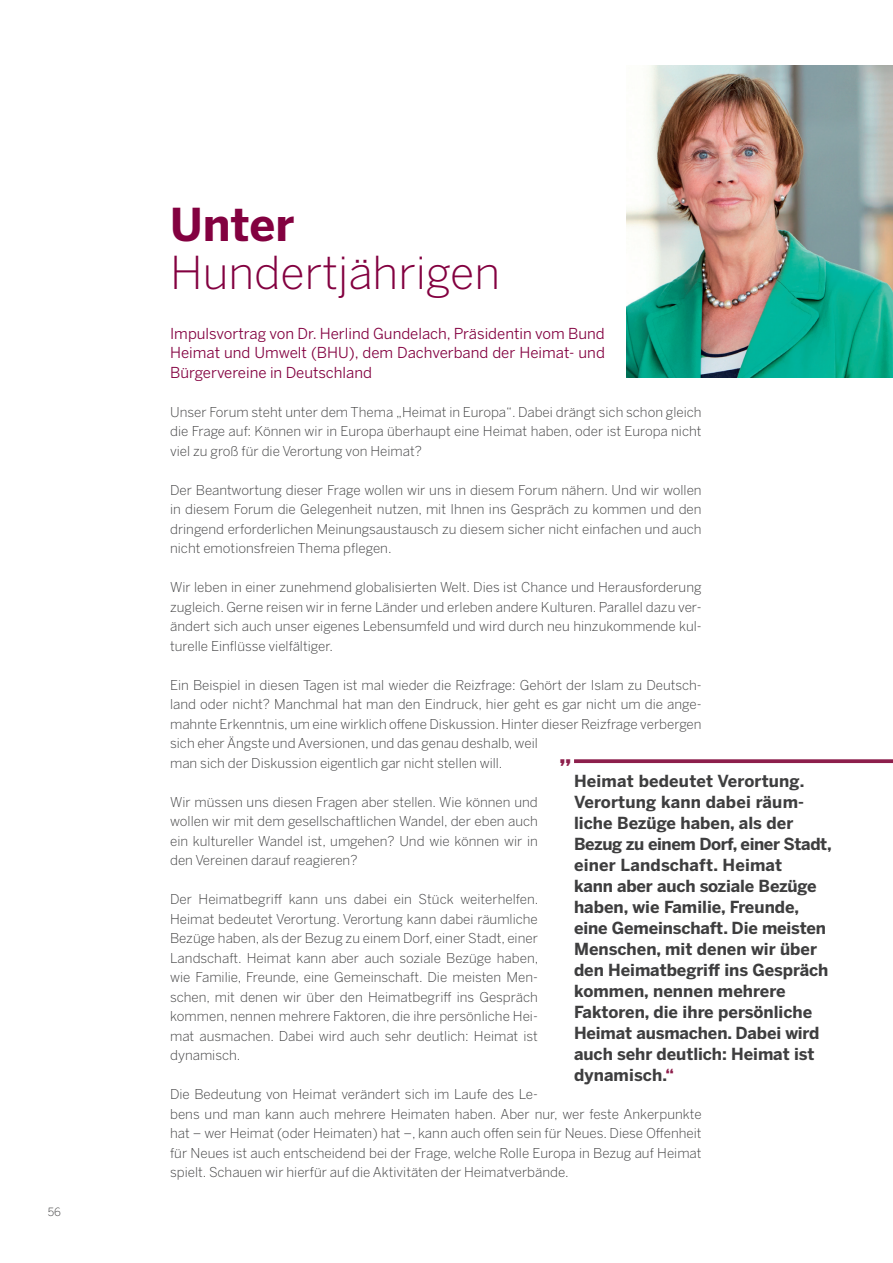
<style>
.page{position:relative;width:893px;height:1263px;background:#fff}
.page>*{position:absolute;margin:0;border:0;box-sizing:border-box;transform-origin:0 0}
.t1{font:300 45px "Benton Sans";color:#830140}
.t2{font:700 45px "Benton Sans";color:#830140}
.t3{font:700 24px "Benton Sans";color:#8d1f4c}
.t4{font:700 16.5px/21px "Benton Sans";letter-spacing:-.005em;color:#3e3e3f}
.t5{font:15px/19.5px "Benton Sans";color:#830140;text-align:justify}
.t6{font:300 13.5px/19.5px "Benton Sans";color:#3e3e3f;text-align:justify}
.t7{font:300 11.25px "Benton Sans";color:#3e3e3f}
.s1{color:#8d1f4c}
</style>
<div class="page">
<img style="left:626px;top:66px;width:267px;height:312px">
<svg style="left:574px;top:759px;width:319px;height:4px"></svg>
<p class="t7" style="left:48px;top:1205px;width:15px">56</p>
<h1 class="t2" style="left:170px;top:196px;width:126px">Unter</h1>
<h1 class="t1" style="left:170px;top:246px;width:332px">Hundertjährigen</h1>
<p class="t5" style="left:170px;top:323px;width:436px">Impulsvortrag von Dr. Herlind Gundelach, Präsidentin vom Bund Heimat und Umwelt (BHU), dem Dachverband der Heimat- und Bürgervereine in Deutschland</p>
<p class="t6" style="left:170px;top:402px;width:533px">Unser Forum steht unter dem Thema „Heimat in Europa“. Dabei drängt sich schon gleich die Frage auf: Können wir in Europa überhaupt eine Heimat haben, oder ist Europa nicht viel zu groß für die Verortung von Heimat?</p>
<p class="t6" style="left:170px;top:480px;width:533px">Der Beantwortung dieser Frage wollen wir uns in diesem Forum nähern. Und wir wollen in diesem Forum die Gelegenheit nutzen, mit Ihnen ins Gespräch zu kommen und den dringend erforderlichen Meinungsaustausch zu diesem sicher nicht einfachen und auch nicht emotionsfreien Thema pflegen.</p>
<p class="t6" style="left:170px;top:577px;width:533px">Wir leben in einer zunehmend globalisierten Welt. Dies ist Chance und Herausforderung zugleich. Gerne reisen wir in ferne Länder und erleben andere Kulturen. Parallel dazu ver&shy;ändert sich auch unser eigenes Lebensumfeld und wird durch neu hinzukommende kul&shy;turelle Einflüsse vielfältiger.</p>
<p class="t6" style="left:170px;top:675px;width:533px;text-align:left">Ein Beispiel in diesen Tagen ist mal wieder die Reizfrage: Gehört der Islam zu Deutsch&shy;land oder nicht? Manchmal hat man den Eindruck, hier geht es gar nicht um die ange&shy;mahnte Erkenntnis, um eine wirklich offene Diskussion. Hinter dieser Reizfrage verbergen sich eher Ängste und Aversionen, und das genau deshalb, weil<br>man sich der Diskussion eigentlich gar nicht stellen will.</p>
<p class="t6" style="left:170px;top:792px;width:369px">Wir müssen uns diesen Fragen aber stellen. Wie können und wollen wir mit dem gesellschaftlichen Wandel, der eben auch ein kultureller Wandel ist, umgehen? Und wie können wir in den Vereinen darauf reagieren?</p>
<p class="t6" style="left:170px;top:889px;width:370px">Der Heimatbegriff kann uns dabei ein Stück weiterhelfen.<br>Heimat bedeutet Verortung. Verortung kann dabei räumliche Bezüge haben, als der Bezug zu einem Dorf, einer Stadt, einer Landschaft. Heimat kann aber auch soziale Bezüge haben, wie Familie, Freunde, eine Gemeinschaft. Die meisten Men&shy;schen, mit denen wir über den Heimatbegriff ins Gespräch kommen, nennen mehrere Faktoren, die ihre persönliche Hei&shy;mat ausmachen. Dabei wird auch sehr deutlich: Heimat ist dynamisch.</p>
<p class="t6" style="left:170px;top:1084px;width:533px;text-align:left">Die Bedeutung von Heimat verändert sich im Laufe des Le-<br>bens und man kann auch mehrere Heimaten haben. Aber nur, wer feste Ankerpunkte hat – wer Heimat (oder Heimaten) hat –, kann auch offen sein für Neues. Diese Offenheit für Neues ist auch entscheidend bei der Frage, welche Rolle Europa in Bezug auf Heimat spielt. Schauen wir hierfür auf die Aktivitäten der Heimatverbände.</p>
<h2 class="t3" style="left:559px;top:739px;width:14px">„</h2>
<p class="t4" style="left:574px;top:770px;width:259px">Heimat bedeutet Verortung.<br>Verortung kann dabei räum&shy;liche Bezüge haben, als der<br>Bezug zu einem Dorf, einer Stadt, einer Landschaft. Heimat<br>kann aber auch soziale Bezüge haben, wie Familie, Freunde, eine Gemeinschaft. Die meisten<br>Menschen, mit denen wir über den Heimatbegriff ins Gespräch kommen, nennen mehrere<br>Faktoren, die ihre persönliche<br>Heimat ausmachen. Dabei wird auch sehr deutlich: Heimat ist dynamisch.<span class="s1">“</span></p>
</div>
